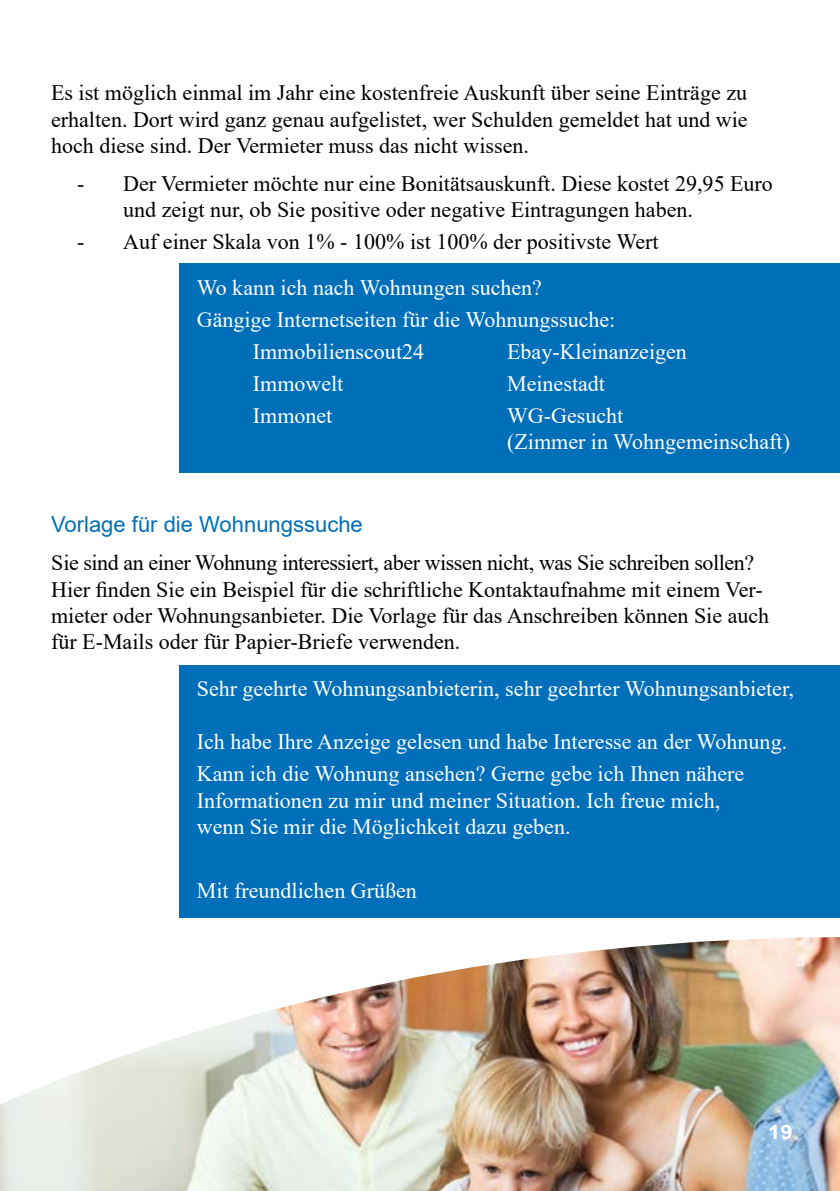
<style>
.page{position:relative;width:840px;height:1191px;background:#fff}
.page>*{position:absolute;margin:0;border:0;box-sizing:border-box;transform-origin:0 0}
.t1{font:22px/26.4px "Times New Roman";color:#000}
.t2{font:22px/26.4px "Times New Roman";color:#fff}
.t3{font:22px "Arial";color:#006fb9}
.t4{font:700 20px "Arial";color:#fff;scale:1.1 1}
</style>
<div class="page">
<div style="left:180px;top:263px;width:659px;height:210px;background:#006fb9"></div>
<div style="left:180px;top:665px;width:659px;height:252px;background:#006fb9"></div>
<img style="left:0;top:937px;width:839px;height:254px">
<p class="t1" style="left:51px;top:79px;width:697px">Es ist möglich einmal im Jahr eine kostenfreie Auskunft über seine Einträge zu</p>
<p class="t1" style="left:51px;top:105px;width:697px">erhalten. Dort wird ganz genau aufgelistet, wer Schulden gemeldet hat und wie hoch diese sind. Der Vermieter muss das nicht wissen.</p>
<p class="t1" style="left:123px;top:170px;width:651px;text-indent:-46px">- Der Vermieter möchte nur eine Bonitätsauskunft. Diese kostet 29,95 Euro und zeigt nur, ob Sie positive oder negative Eintragungen haben.</p>
<p class="t1" style="left:77px;top:228px;width:582px">- Auf einer Skala von 1% - 100% ist 100% der positivste Wert</p>
<p class="t2" style="left:197px;top:273px;width:346px">Wo kann ich nach Wohnungen suchen?</p>
<p class="t2" style="left:197px;top:305px;width:420px">Gängige Internetseiten für die Wohnungssuche:</p>
<p class="t2" style="left:253px;top:337px;width:173px">Immobilienscout24</p>
<p class="t2" style="left:507px;top:337px;width:181px">Ebay-Kleinanzeigen</p>
<p class="t2" style="left:253px;top:369px;width:92px">Immowelt</p>
<p class="t2" style="left:507px;top:369px;width:99px">Meinestadt</p>
<p class="t2" style="left:253px;top:401px;width:81px">Immonet</p>
<p class="t2" style="left:507px;top:401px;width:284px">WG-Gesucht<br>(Zimmer in Wohngemeinschaft)</p>
<p class="t3" style="left:51px;top:509px;width:313px">Vorlage für die Wohnungssuche</p>
<p class="t1" style="left:51px;top:549px;width:719px">Sie sind an einer Wohnung interessiert, aber wissen nicht, was Sie schreiben sollen?<br>Hier finden Sie ein Beispiel für die schriftliche Kontaktaufnahme mit einem Ver&shy;mieter oder Wohnungsanbieter. Die Vorlage für das Anschreiben können Sie auch für E-Mails oder für Papier-Briefe verwenden.</p>
<p class="t2" style="left:197px;top:675px;width:598px">Sehr geehrte Wohnungsanbieterin, sehr geehrter Wohnungsanbieter,</p>
<p class="t2" style="left:197px;top:728px;width:591px">Ich habe Ihre Anzeige gelesen und habe Interesse an der Wohnung.</p>
<p class="t2" style="left:197px;top:760px;width:549px">Kann ich die Wohnung ansehen? Gerne gebe ich Ihnen nähere</p>
<p class="t2" style="left:197px;top:786px;width:525px">Informationen zu mir und meiner Situation. Ich freue mich, wenn Sie mir die Möglichkeit dazu geben.</p>
<p class="t2" style="left:197px;top:877px;width:221px">Mit freundlichen Grüßen</p>
<p class="t4" style="left:767px;top:1117px;width:24px">19</p>
</div>
